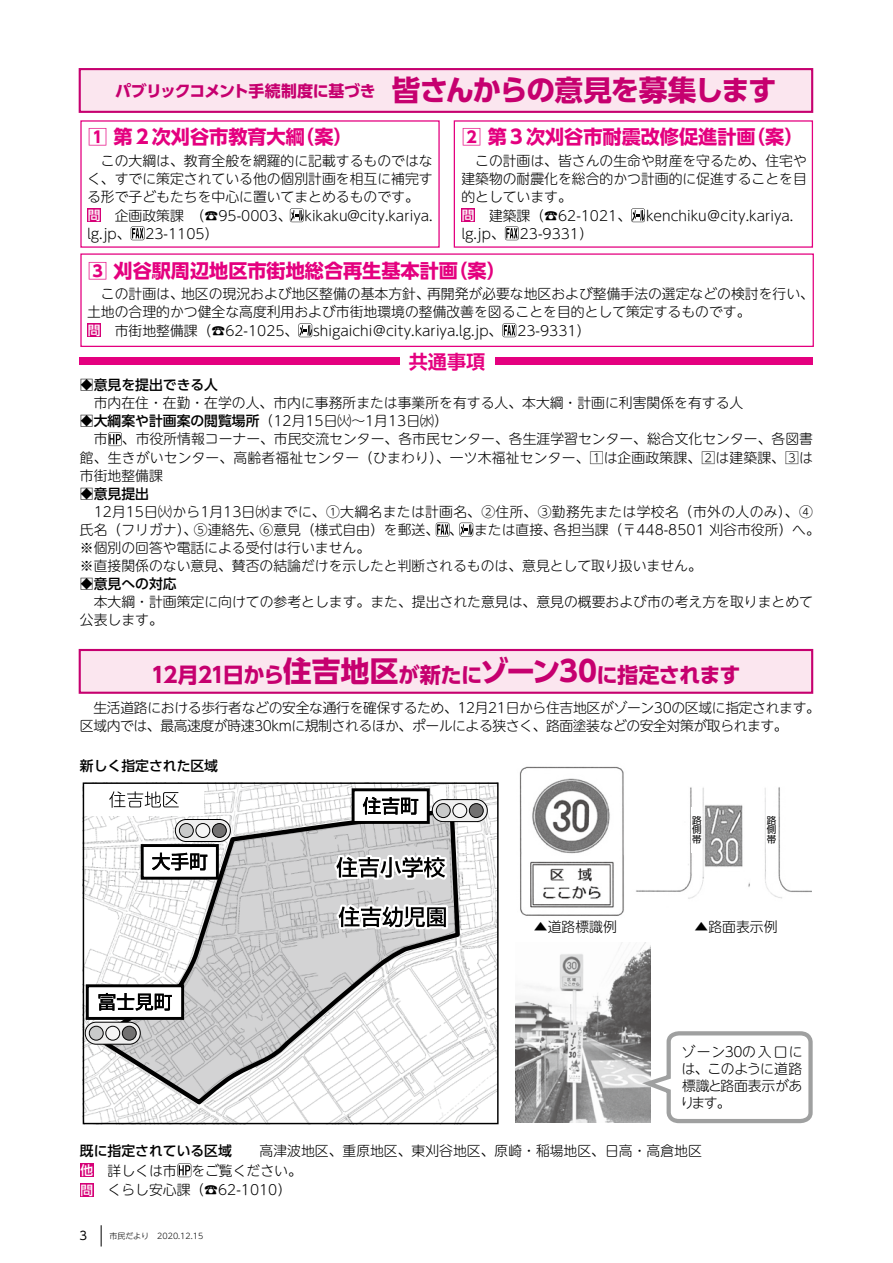
<style>
.page{position:relative;width:893px;height:1263px;background:#fff}
.page>*{position:absolute;margin:0;border:0;box-sizing:border-box;transform-origin:0 0}
.t1{font:700 28.65px "UD Shin Go Pro";letter-spacing:-.055em;color:#c6006f}
.t2{font:700 21.3px "UD Shin Go Pro";letter-spacing:-.04em;color:#c6006f}
.t3{font:700 19.2px "UD Shin Go Pro";color:#e4007f}
.t4{font:700 19.2px "UD Shin Go Pro De";color:#e4007f}
.t5{font:700 15.9px "UD Shin Go Pro";letter-spacing:-.02em;color:#c6006f}
.t6{font:300 13.8px/18px "UD Shin M Go Pro";color:#000}
.t7{font:300 13.8px/18.1px "UD Shin M Go Pro";letter-spacing:-.03em;color:#000}
.t8{font:300 13.8px/18px "UD Shin M Go Pro";letter-spacing:.025em;color:#000}
.t9{font:500 13.8px "UD Shin Go Pro";color:#000}
.t10{font:500 12.75px "UD Shin Go Pro";color:#fff}
.t11{font:11.7px "UD Shin Go Pro";color:#000}
.t12{font:9.6px/9.6px "UD Shin Go Pro";color:#000;text-align:justify}
.t13{font:300 7.95px "UD Shin M Go Pro";color:#000}
.s1{font-family:"UD Shin Go Pro";font-weight:500;font-size:12.75px;color:#fff}
.s2{font-family:"UD Shin Go Pro";font-weight:500}
.s3{font-size:28.65px}
</style>
<div class="page">
<div style="left:80px;top:69px;width:732px;height:43px;background:#fbe6ef"></div>
<div style="left:79px;top:68px;width:734px;height:45px;border:2px solid #c6006f"></div>
<div style="left:80px;top:650px;width:732px;height:43px;background:#fbe6ef"></div>
<div style="left:79px;top:649px;width:734px;height:45px;border:2px solid #c6006f"></div>
<div style="left:80px;top:253px;width:734px;height:94px;border:1px solid #e4007f"></div>
<div style="left:87px;top:208px;width:14px;height:14px;background:#d60077"></div>
<svg style="left:290px;top:208px;width:14px;height:14px"></svg>
<svg style="left:131px;top:226px;width:14px;height:14px"></svg>
<div style="left:87px;top:323px;width:14px;height:14px;background:#d60077"></div>
<svg style="left:298px;top:323px;width:14px;height:14px"></svg>
<svg style="left:502px;top:323px;width:14px;height:14px"></svg>
<svg style="left:108px;top:432px;width:14px;height:14px"></svg>
<svg style="left:436px;top:523px;width:14px;height:13px"></svg>
<svg style="left:459px;top:523px;width:14px;height:13px"></svg>
<div style="left:80px;top:1163px;width:14px;height:14px;background:#d60077"></div>
<svg style="left:177px;top:1163px;width:14px;height:14px"></svg>
<div style="left:80px;top:1183px;width:14px;height:14px;background:#d60077"></div>
<div style="left:461px;top:208px;width:14px;height:14px;background:#d60077"></div>
<svg style="left:631px;top:208px;width:14px;height:14px"></svg>
<svg style="left:505px;top:226px;width:14px;height:14px"></svg>
<div style="left:79px;top:357px;width:734px;height:8px;background:#e4007f"></div>
<div style="left:400px;top:352px;width:94px;height:20px;background:#fff"></div>
<img style="left:516px;top:942px;width:135px;height:180px">
<svg style="left:83px;top:782px;width:416px;height:342px"></svg>
<svg style="left:109px;top:791px;width:70px;height:17px"></svg>
<svg style="left:331px;top:838px;width:120px;height:45px"></svg>
<svg style="left:334px;top:901px;width:117px;height:32px"></svg>
<svg style="left:152px;top:853px;width:55px;height:17px"></svg>
<svg style="left:363px;top:797px;width:55px;height:17px"></svg>
<svg style="left:98px;top:993px;width:74px;height:18px"></svg>
<svg style="left:636px;top:1029px;width:177px;height:95px"></svg>
<img style="left:519px;top:766px;width:293px;height:150px">
<div style="left:692px;top:807px;width:10px;height:45px;background:#fff"></div>
<div style="left:766px;top:807px;width:11px;height:45px;background:#fff"></div>
<svg style="left:101px;top:1225px;width:1px;height:21px"></svg>
<h1 class="t1" style="left:392px;top:67px;width:387px">皆さんからの意見を募集します</h1>
<p class="t5" style="left:115px;top:78px;width:278px">パブリックコメント手続制度に基づき　</p>
<h3 class="t3" style="left:88px;top:121px;width:218px">1 第２次刈谷市教育大綱</h3>
<h3 class="t3" style="left:295px;top:121px;width:59px">（案(</h3>
<h3 class="t3" style="left:462px;top:121px;width:295px">2 第３次刈谷市耐震改修促進計画</h3>
<h3 class="t3" style="left:746px;top:121px;width:59px">（案(</h3>
<p class="t6" style="left:87px;top:151px;width:347px">　この大綱は、教育全般を網羅的に記載するものではな</p>
<p class="t6" style="left:87px;top:169px;width:347px">く、すでに策定されている他の個別計画を相互に補完す</p>
<p class="t6" style="left:87px;top:187px;width:333px">る形で子どもたちを中心に置いてまとめるものです。</p>
<p class="t6" style="left:304px;top:206px;width:130px">kikaku@city.kariya.</p>
<p class="t6" style="left:145px;top:206px;width:148px;text-indent:-58px"><span class="s1">問</span>　企画政策課　（☎95-0003、<br>23-1105(</p>
<p class="t6" style="left:87px;top:224px;width:45px">lg.jp、</p>
<p class="t6" style="left:461px;top:151px;width:347px">　この計画は、皆さんの生命や財産を守るため、住宅や</p>
<p class="t6" style="left:461px;top:169px;width:347px">建築物の耐震化を総合的かつ計画的に促進することを目</p>
<p class="t6" style="left:461px;top:188px;width:112px">的としています。</p>
<p class="t6" style="left:646px;top:206px;width:149px">kenchiku＠city.kariya.</p>
<p class="t6" style="left:520px;top:206px;width:113px;text-indent:-58px"><span class="s1">問</span>　建築課（☎62-1021、<br>23-9331(</p>
<p class="t6" style="left:461px;top:224px;width:45px">lg.jp、</p>
<h3 class="t3" style="left:88px;top:255px;width:371px">3 刈谷駅周辺地区市街地総合再生基本計画</h3>
<h3 class="t3" style="left:448px;top:255px;width:59px">（案(</h3>
<p class="t6" style="left:427px;top:284px;width:388px">再開発が必要な地区および整備手法の選定などの検討を行い、</p>
<p class="t6" style="left:181px;top:284px;width:250px">地区の現況および地区整備の基本方針、</p>
<p class="t6" style="left:87px;top:284px;width:98px">　この計画は、</p>
<p class="t6" style="left:87px;top:303px;width:665px">土地の合理的かつ健全な高度利用および市街地環境の整備改善を図ることを目的として策定するものです。</p>
<p class="t6" style="left:517px;top:321px;width:75px">23-9331(</p>
<p class="t6" style="left:88px;top:321px;width:212px"><span class="s1">問</span>　市街地整備課（☎62-1025、</p>
<p class="t6" style="left:313px;top:321px;width:191px">shigaichi＠city.kariya l g. .jp、</p>
<h3 class="t4" style="left:409px;top:346px;width:78px">共通事項</h3>
<p class="t9" style="left:80px;top:374px;width:140px">▪意見を提出できる人</p>
<p class="t6" style="left:80px;top:393px;width:665px">　市内在住・在勤・在学の人、市内に事務所または事業所を有する人、本大綱・計画に利害関係を有する人</p>
<p class="t6" style="left:122px;top:411px;width:692px;text-indent:-42px"><span class="s2">▪大綱案や計画案の閲覧場所</span>（12月15日㈫〜1月13日㈬(<br>、市役所情報コーナー、市民交流センター、各市民センター、各生涯学習センター、総合文化センター、各図書</p>
<p class="t6" style="left:80px;top:429px;width:734px">　市<br>館、生きがいセンター、高齢者福祉センター（ひまわり）、一ツ木福祉センター、1は企画政策課、2は建築課、3は市街地整備課</p>
<p class="t9" style="left:80px;top:482px;width:71px">▪意見提出</p>
<p class="t8" style="left:553px;top:502px;width:268px;text-indent:-474px">　12月15日㈫から1月13日㈬までに、①大綱名または計画名、②住所、③勤務先または学校名（市外の人のみ、( 4各担当課（〒448-8501 刈谷市役所）へ。</p>
<p class="t6" style="left:80px;top:520px;width:623px">氏名（フリガナ）、⑤連絡先、⑥意見（様式自由）を郵送、 、<br>※個別の回答や電話による受付は行いません。<br>※直接関係のない意見、賛否の結論だけを示したと判断されるものは、意見として取り扱いません。</p>
<p class="t9" style="left:80px;top:573px;width:98px">▪意見への対応</p>
<p class="t6" style="left:80px;top:592px;width:735px">　本大綱・計画策定に向けての参考とします。また、提出された意見は、意見の概要および市の考え方を取りまとめて公表します。</p>
<p class="t6" style="left:474px;top:520px;width:84px">または直接、</p>
<h2 class="t2" style="left:151px;top:658px;width:411px">12月21日から<span class="s3">住吉地区</span>が新たに<span class="s3">ゾーン</span></h2>
<h1 class="t1" style="left:559px;top:648px;width:39px">30</h1>
<h2 class="t2" style="left:596px;top:658px;width:146px">に指定されます</h2>
<p class="t7" style="left:80px;top:698px;width:742px">　生活道路における歩行者などの安全な通行を確保するため、12月21日から住吉地区がゾーン30の区域に指定されます。区域内では、最高速度が時速30kmに規制されるほか、ポールによる狭さく、路面塗装などの安全対策が取られます。</p>
<p class="t9" style="left:80px;top:754px;width:140px">新しく指定された区域</p>
<p class="t6" style="left:534px;top:917px;width:84px">▲道路標識例</p>
<p class="t12" style="left:692px;top:815px;width:11px">路側帯</p>
<p class="t12" style="left:767px;top:815px;width:11px">路側帯</p>
<p class="t6" style="left:695px;top:917px;width:84px">▲路面表示例</p>
<p class="t6" style="left:681px;top:1042px;width:124px;line-height:17px;text-align:justify">ゾーン30の入口には、このように道路標識と路面表示があります。</p>
<p class="t6" style="left:191px;top:1140px;width:512px;line-height:19.4px;text-indent:-111px"><span class="s2">既に指定されている区域</span>　　高津波地区、重原地区、東刈谷地区、原崎・稲場地区、日高・高倉地区をご覧ください。</p>
<p class="t6" style="left:108px;top:1160px;width:71px">詳しくは市</p>
<p class="t10" style="left:80px;top:1160px;width:14px">他</p>
<p class="t10" style="left:80px;top:1179px;width:14px">問</p>
<p class="t11" style="left:80px;top:1226px;width:9px">3</p>
<p class="t6" style="left:108px;top:1180px;width:185px">くらし安心課)☎62-1010(</p>
<p class="t13" style="left:109px;top:1229px;width:41px">市民だより</p>
<p class="t13" style="left:157px;top:1229px;width:48px">2020.12.15</p>
</div>
